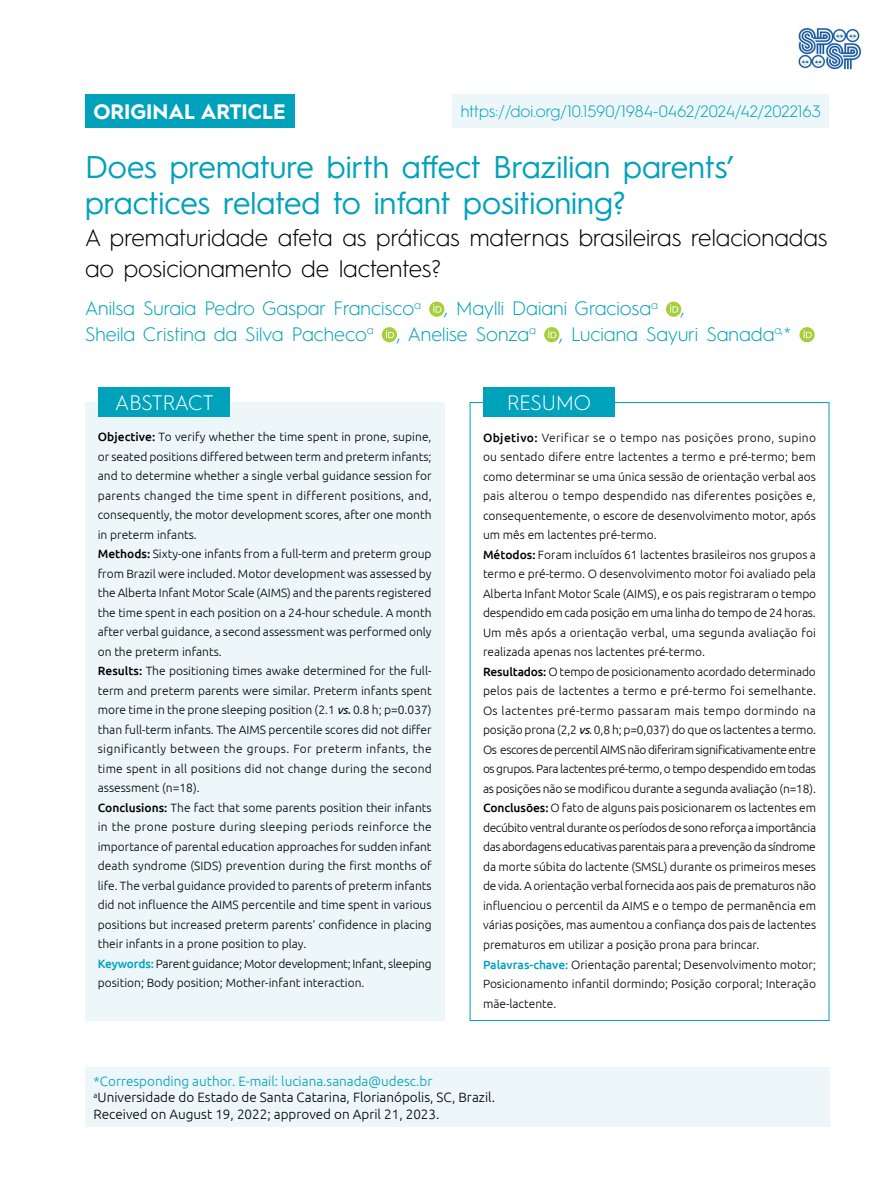
<style>
.page{position:relative;width:893px;height:1191px;background:#fff}
.page>*{position:absolute;margin:0;border:0;box-sizing:border-box;transform-origin:0 0}
.t1{font:31.5px/36px "Hurme Geometric Sans 1";color:#00a1ba}
.t2{font:300 24px/31.5px "Hurme Geometric Sans 1";color:#000}
.t3{font:700 21px "Hurme Geometric Sans 1";color:#fff}
.t4{font:300 21px "Hurme Geometric Sans 1";letter-spacing:-.005em;color:#fff}
.t5{font:300 19.5px/25.5px "Hurme Geometric Sans 1";color:#00a1ba}
.t6{font:300 16.5px "Hurme Geometric Sans 1";color:#00a1ba}
.t7{font:300 13.5px/16.2px "Ubuntu";color:#000}
.t8{font:300 12px/19.5px "Ubuntu";color:#000}
.s1{font-weight:500}
.s2{font-weight:400;font-style:italic}
.s3{font-weight:500;color:#00a1ba}
.s4{color:#00a1ba}
</style>
<div class="page">
<div style="left:85px;top:402px;width:359px;height:618px;background:#edf6f9"></div>
<div style="left:98px;top:387px;width:132px;height:30px;background:#00a1ba"></div>
<div style="left:483px;top:387px;width:132px;height:30px;background:#00a1ba"></div>
<div style="left:85px;top:1067px;width:744px;height:60px;background:#edf6f9"></div>
<svg style="left:429px;top:301px;width:15px;height:16px"></svg>
<svg style="left:433px;top:304px;width:8px;height:9px"></svg>
<svg style="left:666px;top:301px;width:15px;height:16px"></svg>
<svg style="left:670px;top:304px;width:8px;height:9px"></svg>
<svg style="left:382px;top:327px;width:15px;height:15px"></svg>
<svg style="left:386px;top:330px;width:8px;height:8px"></svg>
<svg style="left:544px;top:327px;width:15px;height:15px"></svg>
<svg style="left:548px;top:330px;width:8px;height:8px"></svg>
<svg style="left:799px;top:327px;width:16px;height:15px"></svg>
<svg style="left:803px;top:330px;width:9px;height:8px"></svg>
<div style="left:85px;top:94px;width:209px;height:33px;background:#00a1ba"></div>
<div style="left:452px;top:94px;width:377px;height:33px;background:#edf6f9"></div>
<img style="left:798px;top:27px;width:64px;height:43px">
<h3 class="t3" style="left:93px;top:97px;width:194px">ORIGINAL ARTICLE</h3>
<h3 class="t6" style="left:461px;top:100px;width:362px">https://doi.org/10.1590/1984-0462/2024/42/2022163</h3>
<h1 class="t1" style="left:85px;top:147px;width:650px">Does premature birth affect Brazilian parents’ practices related to infant positioning?</h1>
<h2 class="t2" style="left:85px;top:220px;width:744px">A prematuridade afeta as práticas maternas brasileiras relacionadas ao posicionamento de lactentes?</h2>
<h3 class="t5" style="left:85px;top:294px;width:708px">Anilsa Suraia Pedro Gaspar Francisco<sup>a</sup> , Maylli Daiani Graciosa<sup>a</sup> ,<br>Sheila Cristina da Silva Pacheco<sup>a</sup> , Anelise Sonza<sup>a</sup> , Luciana Sayuri Sanada<sup>a,</sup>*</h3>
<h3 class="t4" style="left:115px;top:388px;width:100px">ABSTRACT</h3>
<h3 class="t4" style="left:507px;top:388px;width:85px">RESUMO</h3>
<p class="t8" style="left:98px;top:427px;width:335px"><span class="s1">Objective:</span> To verify whether the time spent in prone, supine, or seated positions differed between term and preterm infants; and to determine whether a single verbal guidance session for parents changed the time spent in different positions, and, consequently, the motor development scores, after one month in preterm infants.<br><span class="s1">Methods:</span> Sixty-one infants from a full-term and preterm group from Brazil were included. Motor development was assessed by the Alberta Infant Motor Scale (AIMS) and the parents registered the time spent in each position on a 24-hour schedule. A month after verbal guidance, a second assessment was performed only on the preterm infants.<br><span class="s1">Results:</span> The positioning times awake determined for the full&shy;term and preterm parents were similar. Preterm infants spent more time in the prone sleeping position (2.1 <span class="s2">vs.</span> 0.8 h; p=0.037) than full-term infants. The AIMS percentile scores did not differ significantly between the groups. For preterm infants, the time spent in all positions did not change during the second assessment (n=18).<br><span class="s1">Conclusions:</span> The fact that some parents position their infants in the prone posture during sleeping periods reinforce the importance of parental education approaches for sudden infant death syndrome (SIDS) prevention during the first months of life. The verbal guidance provided to parents of preterm infants did not influence the AIMS percentile and time spent in various positions but increased preterm parents’ confidence in placing their infants in a prone position to play.<br><span class="s3">Keywords:</span> Parent guidance; Motor development; Infant, sleeping position; Body position; Mother-infant interaction.</p>
<p class="t8" style="left:483px;top:427px;width:335px"><span class="s1">Objetivo:</span> Verificar se o tempo nas posições prono, supino ou sentado difere entre lactentes a termo e pré-termo; bem como determinar se uma única sessão de orientação verbal aos pais alterou o tempo despendido nas diferentes posições e, consequentemente, o escore de desenvolvimento motor, após um mês em lactentes pré-termo.<br><span class="s1">Métodos:</span> Foram incluídos 61 lactentes brasileiros nos grupos a termo e pré-termo. O desenvolvimento motor foi avaliado pela Alberta Infant Motor Scale (AIMS), e os pais registraram o tempo despendido em cada posição em uma linha do tempo de 24 horas.<br>Um mês após a orientação verbal, uma segunda avaliação foi realizada apenas nos lactentes pré-termo.<br><span class="s1">Resultados:</span> O tempo de posicionamento acordado determinado pelos pais de lactentes a termo e pré-termo foi semelhante.<br>Os lactentes pré-termo passaram mais tempo dormindo na posição prona (2,2 <span class="s2">vs</span>. 0,8 h; p=0,037) do que os lactentes a termo.<br>Os escores de percentil AIMS não diferiram significativamente entre os grupos. Para lactentes pré-termo, o tempo despendido em todas as posições não se modificou durante a segunda avaliação (n=18).<br><span class="s1">Conclusões:</span> O fato de alguns pais posicionarem os lactentes em decúbito ventral durante os períodos de sono reforça a importância das abordagens educativas parentais para a prevenção da síndrome da morte súbita do lactente (SMSL) durante os primeiros meses de vida. A orientação verbal fornecida aos pais de prematuros não influenciou o percentil da AIMS e o tempo de permanência em várias posições, mas aumentou a confiança dos pais de lactentes prematuros em utilizar a posição prona para brincar.<br><span class="s3">Palavras-chave:</span> Orientação parental; Desenvolvimento motor; Posicionamento infantil dormindo; Posição corporal; Interação mãe-lactente.</p>
<p class="t7" style="left:94px;top:1073px;width:403px"><span class="s4">*Corresponding author. E-mail: luciana.sanada@udesc.br </span><sup>a</sup>Universidade do Estado de Santa Catarina, Florianópolis, SC, Brazil.<br>Received on August 19, 2022; approved on April 21, 2023.</p>
</div>
